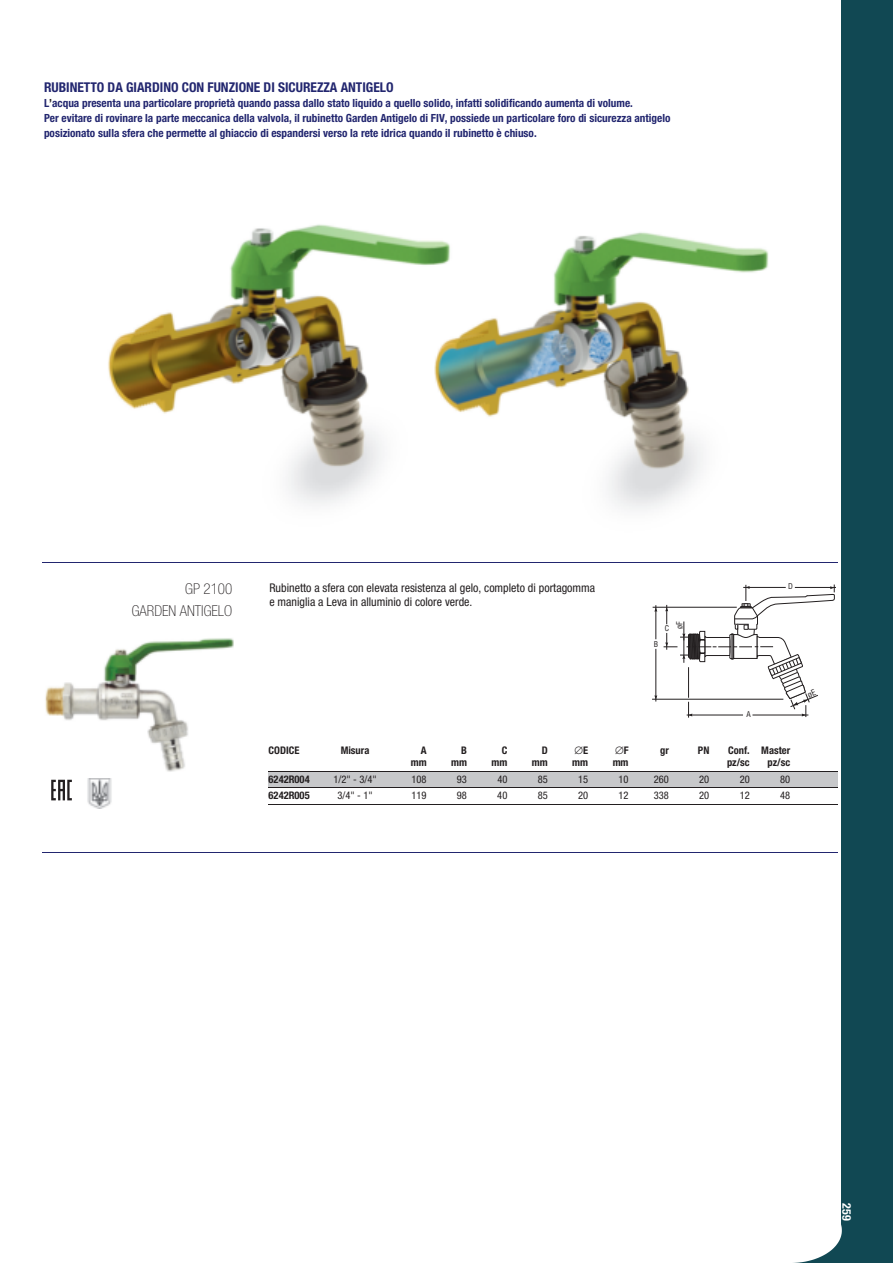
<style>
.page{position:relative;width:893px;height:1263px;background:#fff}
.page>*{position:absolute;margin:0;border:0;box-sizing:border-box;transform-origin:0 0}
.t1{font:100 condensed 15px/22.5px "Helvetica Neue LT Std";color:#231f20;text-align:right}
.t2{font:700 condensed 13.5px "Helvetica Neue LT Std";color:#22266f}
.t3{font:condensed 12px/14.2px "Helvetica Neue LT Std";color:#231f20}
.t4{font:700 condensed 12px "Helvetica Neue LT Std";color:#fff}
.t5{font:700 condensed 11.25px/15px "Helvetica Neue LT Std";color:#22266f}
.t6{font:700 condensed 10.5px/12.8px "Helvetica Neue LT Std";color:#231f20;text-align:right}
.t7{font:condensed 10.5px "Helvetica Neue LT Std";color:#231f20}
.t8{font:condensed 8.25px "Helvetica";color:#231f20}
.t9{font:condensed 7.8px "Helvetica";color:#231f20}
.s1{color:#231f20}
</style>
<div class="page">
<div style="left:842px;top:0;width:51px;height:1263px;background:#114853"></div>
<svg style="left:793px;top:1198px;width:49px;height:65px"></svg>
<hr style="left:42px;top:562px;width:796px;height:1px;background:#22266f">
<img style="left:108px;top:224px;width:661px;height:286px">
<img style="left:45px;top:638px;width:188px;height:134px">
<svg style="left:51px;top:780px;width:21px;height:20px"></svg>
<img style="left:87px;top:779px;width:25px;height:29px">
<div style="left:268px;top:771px;width:55px;height:17px;background:#c7c8ca"></div>
<div style="left:323px;top:771px;width:64px;height:17px;background:#c7c8ca"></div>
<div style="left:387px;top:771px;width:40px;height:17px;background:#c7c8ca"></div>
<div style="left:427px;top:771px;width:41px;height:17px;background:#c7c8ca"></div>
<div style="left:468px;top:771px;width:40px;height:17px;background:#c7c8ca"></div>
<div style="left:508px;top:771px;width:41px;height:17px;background:#c7c8ca"></div>
<div style="left:549px;top:771px;width:40px;height:17px;background:#c7c8ca"></div>
<div style="left:589px;top:771px;width:40px;height:17px;background:#c7c8ca"></div>
<div style="left:629px;top:771px;width:41px;height:17px;background:#c7c8ca"></div>
<div style="left:670px;top:771px;width:40px;height:17px;background:#c7c8ca"></div>
<div style="left:710px;top:771px;width:40px;height:17px;background:#c7c8ca"></div>
<div style="left:750px;top:771px;width:41px;height:17px;background:#c7c8ca"></div>
<div style="left:791px;top:771px;width:47px;height:17px;background:#c7c8ca"></div>
<hr style="left:268px;top:771px;width:570px;height:1px;background:#231f20">
<hr style="left:268px;top:788px;width:570px;height:1px;background:#231f20">
<hr style="left:268px;top:804px;width:570px;height:1px;background:#231f20">
<hr style="left:795px;top:587px;width:41px;height:1px;background:#231f20">
<hr style="left:653px;top:607px;width:84px;height:1px;background:#231f20">
<hr style="left:656px;top:649px;width:1px;height:52px;background:#231f20">
<hr style="left:656px;top:605px;width:1px;height:34px;background:#231f20">
<svg style="left:654px;top:607px;width:3px;height:5px"></svg>
<hr style="left:652px;top:699px;width:131px;height:1px;background:#231f20">
<hr style="left:42px;top:852px;width:796px;height:1px;background:#22266f">
<svg style="left:664px;top:584px;width:171px;height:134px"></svg>
<p class="t2" style="left:44px;top:83px;width:351px">RUBINETTO DA GIARDINO CON FUNZIONE DI SICUREZZA ANTIGELO</p>
<p class="t5" style="left:44px;top:97px;width:628px">L<span class="s1">’</span>acqua presenta una particolare proprietà quando passa dallo stato liquido a quello solido, infatti solidificando aumenta di volume.<br>Per evitare di rovinare la parte meccanica della valvola, il rubinetto Garden Antigelo di FIV, possiede un particolare foro di sicurezza antigelo posizionato sulla sfera che permette al ghiaccio di espandersi verso la rete idrica quando il rubinetto è chiuso.</p>
<h1 class="t1" style="left:132px;top:579px;width:102px">GP 2100<br>GARDEN ANTIGELO</h1>
<p class="t3" style="left:269px;top:581px;width:327px">Rubinetto a sfera con elevata resistenza al gelo, completo di portagomma e maniglia a Leva in alluminio di colore verde.</p>
<p class="t8" style="left:676px;top:629px;width:9px;rotate:-90deg">øF</p>
<p class="t9" style="left:665px;top:625px;width:6px">C</p>
<p class="t9" style="left:654px;top:641px;width:6px">B</p>
<p class="t9" style="left:788px;top:584px;width:6px">D</p>
<p class="t9" style="left:746px;top:711px;width:6px">A</p>
<p class="t6" style="left:269px;top:744px;width:32px">CODICE</p>
<p class="t6" style="left:341px;top:744px;width:30px">Misura</p>
<p class="t6" style="left:411px;top:744px;width:17px">A mm</p>
<p class="t6" style="left:451px;top:744px;width:17px">B mm</p>
<p class="t6" style="left:491px;top:744px;width:17px">C mm</p>
<p class="t6" style="left:532px;top:744px;width:17px">D mm</p>
<p class="t6" style="left:572px;top:744px;width:17px;text-align:left">∅E mm</p>
<p class="t6" style="left:613px;top:744px;width:17px;text-align:left">∅F mm</p>
<p class="t6" style="left:660px;top:744px;width:10px">gr</p>
<p class="t6" style="left:698px;top:744px;width:13px">PN</p>
<p class="t6" style="left:727px;top:744px;width:24px;text-align:left">Conf. pz/sc</p>
<p class="t6" style="left:761px;top:744px;width:30px;text-align:center">Master pz/sc</p>
<p class="t6" style="left:269px;top:774px;width:43px">6242R004</p>
<p class="t7" style="left:333px;top:775px;width:45px">1/2" - 3/4"</p>
<p class="t7" style="left:411px;top:775px;width:17px">108</p>
<p class="t7" style="left:457px;top:775px;width:12px">93</p>
<p class="t7" style="left:497px;top:775px;width:12px">40</p>
<p class="t7" style="left:538px;top:775px;width:12px">85</p>
<p class="t7" style="left:578px;top:775px;width:12px">15</p>
<p class="t7" style="left:618px;top:775px;width:12px">10</p>
<p class="t7" style="left:654px;top:775px;width:17px">260</p>
<p class="t7" style="left:699px;top:775px;width:12px">20</p>
<p class="t7" style="left:740px;top:775px;width:12px">20</p>
<p class="t7" style="left:780px;top:775px;width:12px">80</p>
<p class="t6" style="left:269px;top:790px;width:43px">6242R005</p>
<p class="t7" style="left:337px;top:792px;width:37px">3/4" - 1"</p>
<p class="t7" style="left:411px;top:792px;width:17px">119</p>
<p class="t7" style="left:457px;top:792px;width:12px">98</p>
<p class="t7" style="left:497px;top:792px;width:12px">40</p>
<p class="t7" style="left:538px;top:792px;width:12px">85</p>
<p class="t7" style="left:578px;top:792px;width:12px">20</p>
<p class="t7" style="left:618px;top:792px;width:12px">12</p>
<p class="t7" style="left:654px;top:792px;width:17px">338</p>
<p class="t7" style="left:699px;top:792px;width:12px">20</p>
<p class="t7" style="left:740px;top:792px;width:12px">12</p>
<p class="t7" style="left:780px;top:792px;width:12px">48</p>
<p class="t4" style="left:851px;top:1203px;width:19px;rotate:90deg">259</p>
</div>
